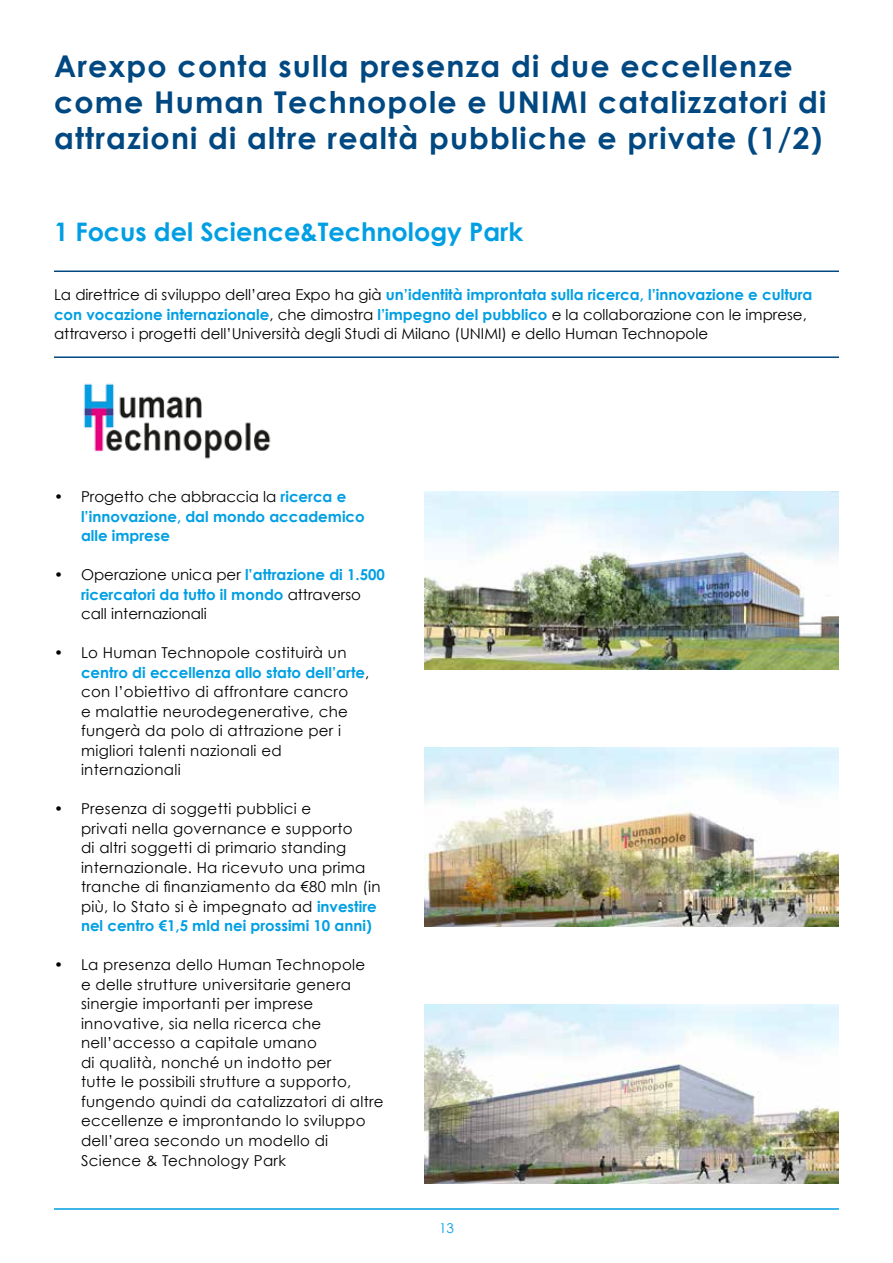
<style>
.page{position:relative;width:893px;height:1263px;background:#fff}
.page>*{position:absolute;margin:0;border:0;box-sizing:border-box;transform-origin:0 0}
.t1{font:700 30px/36px "Century Gothic";letter-spacing:.04em;color:#004881}
.t2{font:700 25.5px "Century Gothic";color:#009fe3}
.t3{font:15px/19.5px "Century Gothic";letter-spacing:.02em;color:#000}
.t4{font:15px/19.5px "Century Gothic";color:#000}
.t5{font:700 15px/19.5px "Century Gothic";color:#009fe3}
.t6{font:13.5px "Century Gothic";color:#009fe3}
.s1{font-weight:700;color:#009fe3}
.s2{font-weight:400;color:#000}
</style>
<div class="page">
<hr style="left:54px;top:1208px;width:785px;height:2px;background:#009fe3">
<hr style="left:54px;top:270px;width:785px;height:2px;background:#004881">
<hr style="left:54px;top:356px;width:785px;height:2px;background:#004881">
<img style="left:83px;top:383px;width:188px;height:76px">
<img style="left:425px;top:491px;width:414px;height:179px">
<img style="left:425px;top:748px;width:414px;height:179px">
<img style="left:425px;top:1004px;width:414px;height:179px">
<h1 class="t1" style="left:54px;top:47px;width:774px">Arexpo conta sulla presenza di due eccellenze come Human Technopole e UNIMI catalizzatori di attrazioni di altre realtà pubbliche e private (1/2)</h1>
<h2 class="t2" style="left:54px;top:215px;width:471px">1 Focus del Science&amp;Technology Park</h2>
<p class="t4" style="left:54px;top:285px;width:760px">La direttrice di sviluppo dell’area Expo ha già <span class="s1">un’identità improntata sulla ricerca, l’innovazione e cultura con vocazione internazionale</span>, che dimostra <span class="s1">l’impegno del pubblico</span> e la collaborazione con le imprese, attraverso i progetti dell’Università degli Studi di Milano (UNIMI) e dello Human Technopole</p>
<p class="t5" style="left:81px;top:487px;width:285px;text-indent:-27px"><span class="s2">• Progetto che abbraccia la</span> ricerca e l’innovazione, dal mondo accademico alle imprese</p>
<p class="t4" style="left:81px;top:565px;width:305px;text-indent:-27px">• Operazione unica per <span class="s1">l’attrazione di 1.500 ricercatori da tutto il mondo</span> attraverso call internazionali</p>
<p class="t3" style="left:81px;top:643px;width:290px;text-indent:-27px">• Lo Human Technopole costituirà un <span class="s1">centro di eccellenza allo stato dell’arte</span>, con l’obiettivo di affrontare cancro<br>e malattie neurodegenerative, che fungerà da polo di attrazione per i migliori talenti nazionali ed internazionali</p>
<p class="t3" style="left:81px;top:799px;width:301px;text-indent:-27px">• Presenza di soggetti pubblici e<br>privati nella governance e supporto<br>di altri soggetti di primario standing internazionale. Ha ricevuto una prima tranche di finanziamento da €80 mln (in più, lo Stato si è impegnato ad <span class="s1">investire nel centro €1,5 mld nei prossimi 10 anni)</span></p>
<p class="t3" style="left:81px;top:955px;width:304px;text-indent:-27px">• La presenza dello Human Technopole<br>e delle strutture universitarie genera sinergie importanti per imprese innovative, sia nella ricerca che nell’accesso a capitale umano<br>di qualità, nonché un indotto per<br>tutte le possibili strutture a supporto, fungendo quindi da catalizzatori di altre eccellenze e improntando lo sviluppo dell’area secondo un modello di Science &amp; Technology Park</p>
<p class="t6" style="left:439px;top:1219px;width:16px">13</p>
</div>
